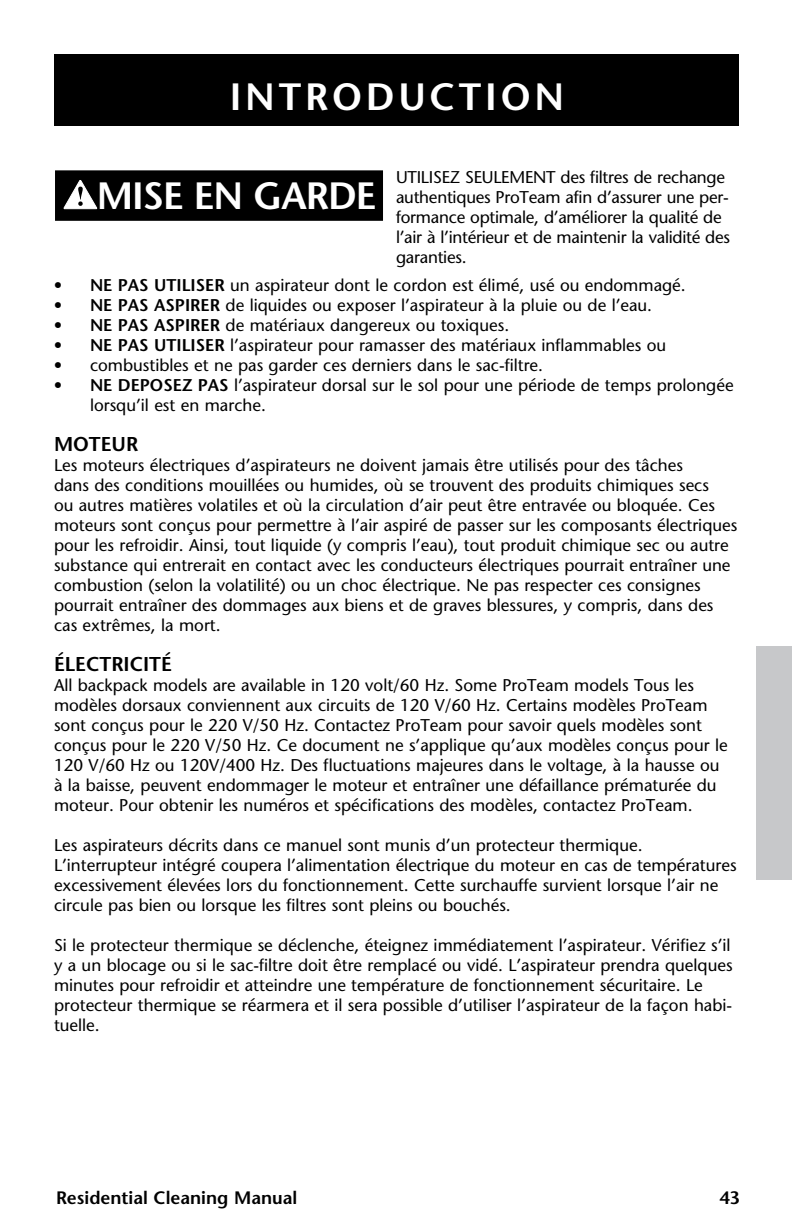
<style>
.page{position:relative;width:792px;height:1224px;background:#fff}
.page>*{position:absolute;margin:0;border:0;box-sizing:border-box;transform-origin:0 0}
.t1{font:600 38px "Stone Sans";letter-spacing:.1em;color:#fff}
.t2{font:600 38px "Stone Sans";letter-spacing:-.025em;color:#fff}
.t3{font:600 24px "Stone Sans";letter-spacing:.2em;color:#fff}
.t4{font:600 20px "Stone Sans";color:#000}
.t5{font:600 18px "Stone Sans";color:#000}
.t6{font:17px/20px "Stone Sans";color:#000}
.s1{font-weight:600}
</style>
<div class="page">
<div style="left:756px;top:646px;width:36px;height:234px;background:#c7c8ca"></div>
<div style="left:55px;top:54px;width:684px;height:72px;background:#000"></div>
<div style="left:56px;top:171px;width:326px;height:49px;background:#000"></div>
<div style="left:55px;top:170px;width:328px;height:51px;border:2px solid #000"></div>
<svg style="left:64px;top:180px;width:33px;height:29px"></svg>
<h2 class="t3" style="left:277px;top:76px;width:240px">INTRODUCTIONTRODUCCI ON</h2>
<h1 class="t1" style="left:230px;top:73px;width:336px">INTRODUCTION</h1>
<p class="t6" style="left:396px;top:167px;width:336px">UTILISEZ SEULEMENT des filtres de rechange authentiques ProTeam afin d’assurer une per&shy;formance optimale, d’améliorer la qualité de l’air à l’intérieur et de maintenir la validité des garanties.</p>
<p class="t6" style="left:54px;top:275px;width:633px"><span class="s1">• NE PAS UTILISER</span> un aspirateur dont le cordon est élimé, usé ou endommagé.</p>
<p class="t6" style="left:54px;top:295px;width:600px"><span class="s1">• NE PAS ASPIRER</span> de liquides ou exposer l’aspirateur à la pluie ou de l’eau.</p>
<p class="t6" style="left:54px;top:315px;width:457px"><span class="s1">• NE PAS ASPIRER</span> de matériaux dangereux ou toxiques.</p>
<p class="t6" style="left:54px;top:335px;width:614px"><span class="s1">• NE PAS UTILISER</span> l’aspirateur pour ramasser des matériaux inflammables ou</p>
<p class="t6" style="left:54px;top:355px;width:491px">• combustibles et ne pas garder ces derniers dans le sac-filtre.</p>
<p class="t6" style="left:90px;top:375px;width:645px;text-indent:-36px"><span class="s1">• NE DEPOSEZ PAS</span> l’aspirateur dorsal sur le sol pour une période de temps prolongée lorsqu’il est en marche.</p>
<p class="t4" style="left:54px;top:432px;width:86px">MOTEUR</p>
<p class="t6" style="left:54px;top:455px;width:685px">Les moteurs électriques d’aspirateurs ne doivent jamais être utilisés pour des tâches<br>dans des conditions mouillées ou humides, où se trouvent des produits chimiques secs<br>ou autres matières volatiles et où la circulation d’air peut être entravée ou bloquée. Ces moteurs sont conçus pour permettre à l’air aspiré de passer sur les composants électriques pour les refroidir. Ainsi, tout liquide (y compris l’eau), tout produit chimique sec ou autre substance qui entrerait en contact avec les conducteurs électriques pourrait entraîner une combustion (selon la volatilité) ou un choc électrique. Ne pas respecter ces consignes pourrait entraîner des dommages aux biens et de graves blessures, y compris, dans des cas extrêmes, la mort.</p>
<p class="t4" style="left:54px;top:652px;width:119px">ÉLECTRICITÉ</p>
<p class="t6" style="left:54px;top:675px;width:675px">All backpack models are available in 120 volt/60 Hz. Some ProTeam models Tous les modèles dorsaux conviennent aux circuits de 120 V/60 Hz. Certains modèles ProTeam sont conçus pour le 220 V/50 Hz. Contactez ProTeam pour savoir quels modèles sont conçus pour le 220 V/50 Hz. Ce document ne s’applique qu’aux modèles conçus pour le 120 V/60 Hz ou 120V/400 Hz. Des fluctuations majeures dans le voltage, à la hausse ou à la baisse, peuvent endommager le moteur et entraîner une défaillance prématurée du moteur. Pour obtenir les numéros et spécifications des modèles, contactez ProTeam.</p>
<p class="t6" style="left:54px;top:835px;width:684px">Les aspirateurs décrits dans ce manuel sont munis d’un protecteur thermique.<br>L’interrupteur intégré coupera l’alimentation électrique du moteur en cas de températures excessivement élevées lors du fonctionnement. Cette surchauffe survient lorsque l’air ne circule pas bien ou lorsque les filtres sont pleins ou bouchés.</p>
<p class="t6" style="left:54px;top:935px;width:680px">Si le protecteur thermique se déclenche, éteignez immédiatement l’aspirateur. Vérifiez s’il y a un blocage ou si le sac-filtre doit être remplacé ou vidé. L’aspirateur prendra quelques minutes pour refroidir et atteindre une température de fonctionnement sécuritaire. Le protecteur thermique se réarmera et il sera possible d’utiliser l’aspirateur de la façon habi&shy;tuelle.</p>
<h1 class="t2" style="left:97px;top:173px;width:281px">MISE EN GARDE</h1>
<p class="t5" style="left:56px;top:1187px;width:243px">RESIDENTIAL CLEANING MANUAL</p>
<p class="t5" style="left:719px;top:1187px;width:22px">43</p>
</div>
